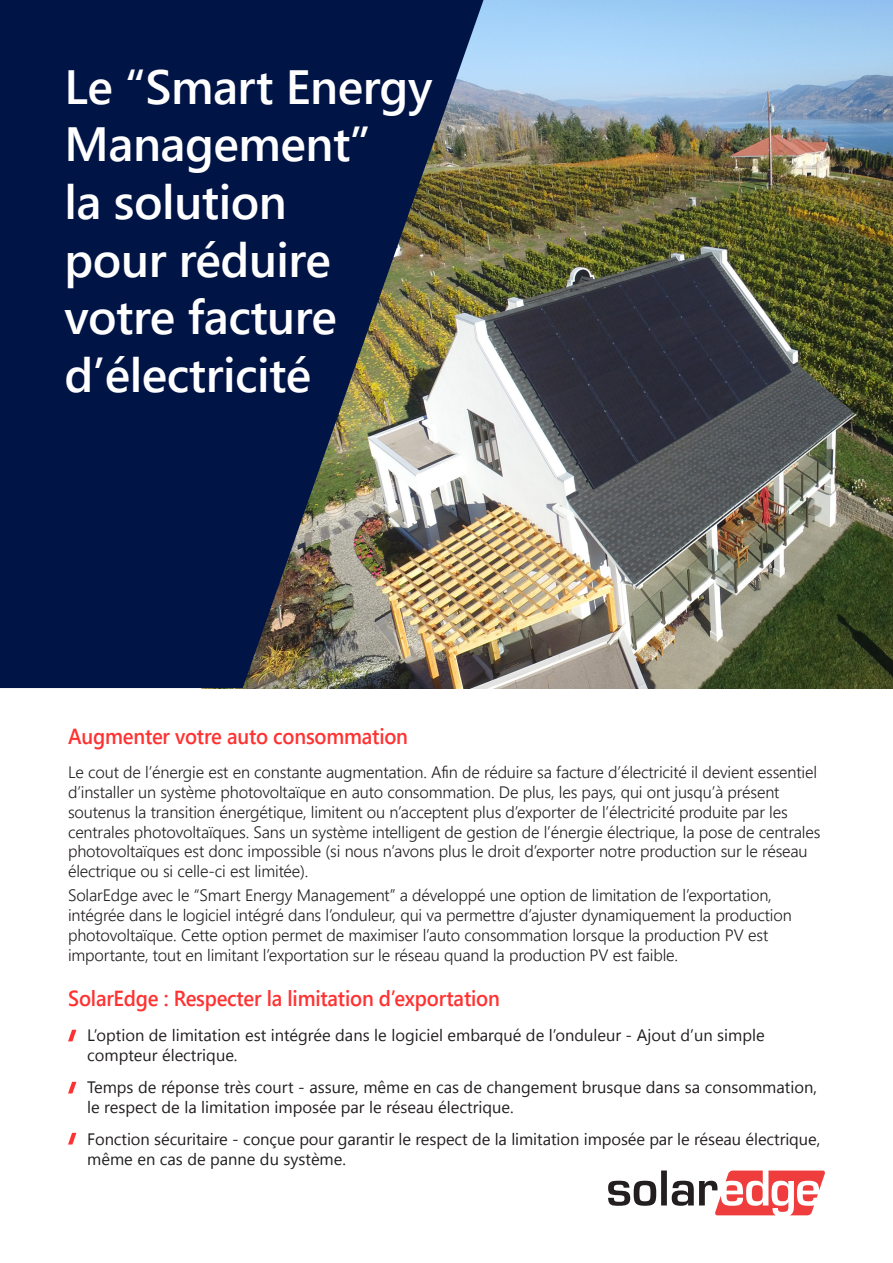
<style>
.page{position:relative;width:893px;height:1263px;background:#fff}
.page>*{position:absolute;margin:0;border:0;box-sizing:border-box;transform-origin:0 0}
.Cover_title_n{font:600 48px/57.6px "Segoe UI";letter-spacing:-.01em;color:#fff}
.Main_subtitle_n{font:600 21.75px "Segoe UI";letter-spacing:-.01em;color:#ff3232;scale:.93 1}
.t1{font:300 16.5px/19.8px "Segoe UI";letter-spacing:-.01em;color:#231f20}
.Body_N{font:16.5px/19.8px "Segoe UI";color:#231f20}
</style>
<div class="page">
<img style="left:483px;top:0;width:410px;height:688px">
<img style="left:0;top:0;width:483px;height:688px">
<svg style="left:608px;top:1170px;width:217px;height:45px"></svg>
<svg style="left:68px;top:1030px;width:8px;height:11px"></svg>
<svg style="left:68px;top:1082px;width:8px;height:11px"></svg>
<svg style="left:68px;top:1133px;width:8px;height:11px"></svg>
<p class="Cover_title_n" style="left:65px;top:57px;width:369px">Le “Smart Energy<br>Management”<br>la solution<br>pour réduire votre facture d’électricité</p>
<p class="Main_subtitle_n" style="left:68px;top:719px;width:367px">Augmenter votre auto consommation</p>
<p class="t1" style="left:68px;top:762px;width:754px">Le cout de l’énergie est en constante augmentation. Afin de réduire sa facture d’électricité il devient essentiel d’installer un système photovoltaïque en auto consommation. De plus, les pays, qui ont jusqu’à présent soutenus la transition énergétique, limitent ou n’acceptent plus d’exporter de l’électricité produite par les centrales photovoltaïques. Sans un système intelligent de gestion de l’énergie électrique, la pose de centrales photovoltaïques est donc impossible (si nous n’avons plus le droit d’exporter notre production sur le réseau électrique ou si celle-ci est limitée).</p>
<p class="t1" style="left:68px;top:885px;width:725px">SolarEdge avec le “Smart Energy Management” a développé une option de limitation de l’exportation, intégrée dans le logiciel intégré dans l’onduleur, qui va permettre d’ajuster dynamiquement la production photovoltaïque. Cette option permet de maximiser l’auto consommation lorsque la production PV est importante, tout en limitant l’exportation sur le réseau quand la production PV est faible.</p>
<p class="Main_subtitle_n" style="left:68px;top:981px;width:466px">SolarEdge : Respecter la limitation d’exportation</p>
<p class="Body_N" style="left:87px;top:1025px;width:679px">L’option de limitation est intégrée dans le logiciel embarqué de l’onduleur - Ajout d’un simple compteur électrique.</p>
<p class="Body_N" style="left:87px;top:1077px;width:731px">Temps de réponse très court - assure, même en cas de changement brusque dans sa consommation, le respect de la limitation imposée par le réseau électrique.</p>
<p class="Body_N" style="left:87px;top:1129px;width:735px">Fonction sécuritaire - conçue pour garantir le respect de la limitation imposée par le réseau électrique, même en cas de panne du système.</p>
</div>
